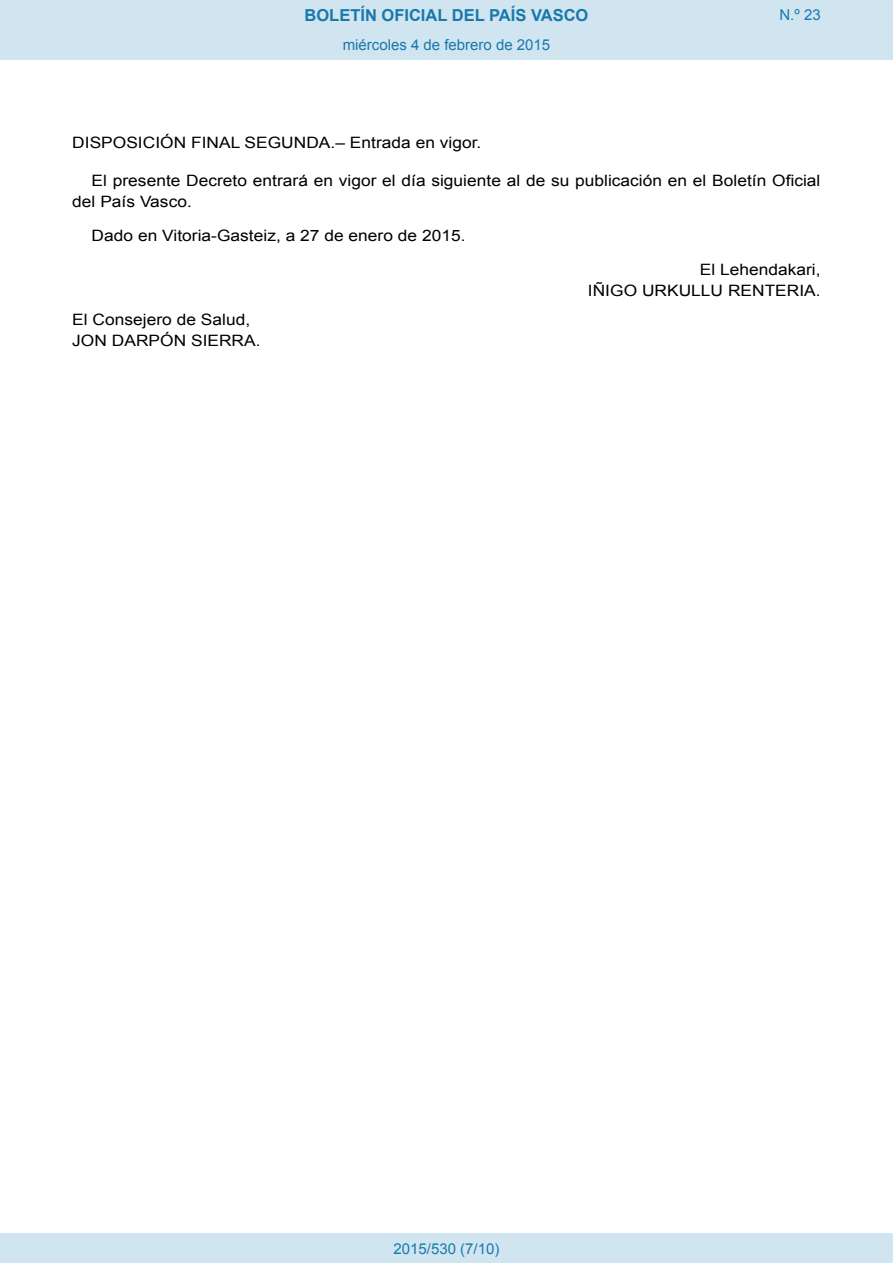
<style>
.page{position:relative;width:893px;height:1263px;background:#fff}
.page>*{position:absolute;margin:0;border:0;box-sizing:border-box;transform-origin:0 0}
.t1{font:700 16.5px "Arial";color:#1879ad}
.BOPVDetalle{font:15.6px/21px "Arial";color:#000;scale:1.11 1}
.BOPVDisposicionTitul{font:15.6px "Arial";color:#000;scale:1.11 1}
.BOPVFirmaLugFec{font:15.6px "Arial";color:#000;scale:1.11 1}
.BOPVNombreLehen2{font:15.6px "Arial";color:#000;scale:1.11 1}
.BOPVFirmaPuesto{font:15.6px "Arial";color:#000;scale:1.11 1}
.BOPVFirmaNombre{font:15.6px "Arial";color:#000;scale:1.11 1}
.BOPVPuestoLehen2{font:15.6px "Arial";color:#000;scale:1.11 1}
.Paginacion_Centro{font:15px "Arial";color:#1879ad}
</style>
<div class="page">
<div style="left:0;top:0;width:893px;height:60px;background:#d0e5f0"></div>
<div style="left:0;top:1233px;width:893px;height:30px;background:#d0e5f0"></div>
<p class="t1" style="left:305px;top:4px;width:285px">BOLETÍN OFICIAL DEL PAÍS VASCO</p>
<p class="Paginacion_Centro" style="left:343px;top:35px;width:209px">miércoles 4 de febrero de 2015</p>
<p class="Paginacion_Centro" style="left:779px;top:5px;width:43px">N.º 23</p>
<p class="BOPVDisposicionTitul" style="left:72px;top:132px;width:370px">DISPOSICIÓN FINAL SEGUNDA.– Entrada en vigor.</p>
<p class="BOPVDetalle" style="left:72px;top:170px;width:675px;text-indent:19px">El presente Decreto entrará en vigor el día siguiente al de su publicación en el Boletín Oficial del País Vasco.</p>
<p class="BOPVFirmaLugFec" style="left:92px;top:225px;width:338px">Dado en Vitoria-Gasteiz, a 27 de enero de 2015.</p>
<p class="BOPVPuestoLehen2" style="left:700px;top:259px;width:110px">El Lehendakari,</p>
<p class="BOPVNombreLehen2" style="left:588px;top:280px;width:211px">IÑIGO URKULLU RENTERIA.</p>
<p class="BOPVFirmaPuesto" style="left:72px;top:309px;width:162px">El Consejero de Salud,</p>
<p class="BOPVFirmaNombre" style="left:72px;top:330px;width:171px">JON DARPÓN SIERRA.</p>
<p class="Paginacion_Centro" style="left:393px;top:1238px;width:107px">2015/530 (7/10)</p>
</div>
